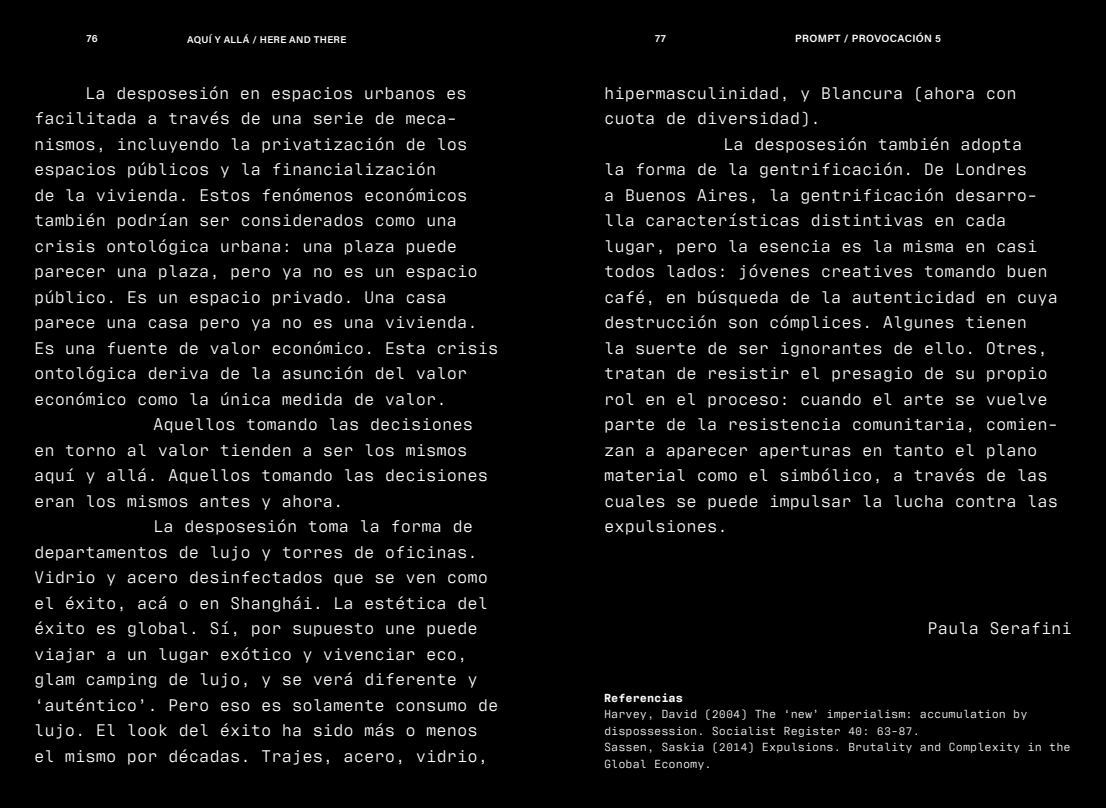
<style>
.page{position:relative;width:1106px;height:808px;background:#000}
.page>*{position:absolute;margin:0;border:0;box-sizing:border-box;transform-origin:0 0}
.t1{font:17.25px "Antarctican Mono";color:#fff}
.t2{font:12px/16.5px "Antarctican Mono";color:#fff}
.t3{font:700 12px "Antarctican Mono";color:#fff}
.t4{font:600 10.5px "Acumin Pro";letter-spacing:.03em;color:#fff}
.t5{font:600 9.75px "Acumin Pro";letter-spacing:.035em;color:#fff}
</style>
<div class="page">
<p class="t4" style="left:86px;top:31px;width:13px">76</p>
<p class="t5" style="left:187px;top:33px;width:161px">AQUÍ Y ALLÁ / HERE AND THERE</p>
<p class="t4" style="left:655px;top:31px;width:13px">77</p>
<p class="t4" style="left:795px;top:31px;width:147px">PROMPT / PROVOCACIÓN 5</p>
<p class="t1" style="left:85px;top:80px;width:383px">La desposesión en espacios urbanos es</p>
<p class="t1" style="left:34px;top:106px;width:420px">facilitada a través de una serie de meca-</p>
<p class="t1" style="left:34px;top:131px;width:435px">nismos, incluyendo la privatización de los</p>
<p class="t1" style="left:34px;top:157px;width:404px">espacios públicos y la financialización</p>
<p class="t1" style="left:34px;top:182px;width:435px">de la vivienda. Estos fenómenos económicos</p>
<p class="t1" style="left:34px;top:208px;width:424px">también podrían ser considerados como una</p>
<p class="t1" style="left:34px;top:233px;width:424px">crisis ontológica urbana: una plaza puede</p>
<p class="t1" style="left:34px;top:259px;width:445px">parecer una plaza, pero ya no es un espacio</p>
<p class="t1" style="left:34px;top:284px;width:414px">público. Es un espacio privado. Una casa</p>
<p class="t1" style="left:34px;top:310px;width:445px">parece una casa pero ya no es una vivienda.</p>
<p class="t1" style="left:34px;top:335px;width:466px">Es una fuente de valor económico. Esta crisis</p>
<p class="t1" style="left:34px;top:361px;width:435px">ontológica deriva de la asunción del valor</p>
<p class="t1" style="left:34px;top:386px;width:414px">económico como la única medida de valor.</p>
<p class="t1" style="left:153px;top:412px;width:321px">Aquellos tomando las decisiones</p>
<p class="t1" style="left:34px;top:437px;width:435px">en torno al valor tienden a ser los mismos</p>
<p class="t1" style="left:34px;top:463px;width:455px">aquí y allá. Aquellos tomando las decisiones</p>
<p class="t1" style="left:34px;top:488px;width:311px">eran los mismos antes y ahora.</p>
<p class="t1" style="left:153px;top:513px;width:321px">La desposesión toma la forma de</p>
<p class="t1" style="left:34px;top:539px;width:445px">departamentos de lujo y torres de oficinas.</p>
<p class="t1" style="left:34px;top:564px;width:455px">Vidrio y acero desinfectados que se ven como</p>
<p class="t1" style="left:34px;top:590px;width:455px">el éxito, acá o en Shanghái. La estética del</p>
<p class="t1" style="left:34px;top:615px;width:445px">éxito es global. Sí, por supuesto une puede</p>
<p class="t1" style="left:34px;top:641px;width:435px">viajar a un lugar exótico y vivenciar eco,</p>
<p class="t1" style="left:34px;top:666px;width:445px">glam camping de lujo, y se verá diferente y</p>
<p class="t1" style="left:34px;top:692px;width:466px">‘auténtico’. Pero eso es solamente consumo de</p>
<p class="t1" style="left:34px;top:717px;width:445px">lujo. El look del éxito ha sido más o menos</p>
<p class="t1" style="left:34px;top:743px;width:455px">el mismo por décadas. Trajes, acero, vidrio,</p>
<p class="t1" style="left:604px;top:80px;width:414px">hipermasculinidad, y Blancura (ahora con</p>
<p class="t1" style="left:604px;top:105px;width:218px">cuota de diversidad).</p>
<p class="t1" style="left:723px;top:131px;width:301px">La desposesión también adopta</p>
<p class="t1" style="left:604px;top:156px;width:424px">la forma de la gentrificación. De Londres</p>
<p class="t1" style="left:604px;top:182px;width:431px">a Buenos Aires, la gentrificación desarro-</p>
<p class="t1" style="left:604px;top:207px;width:404px">lla características distintivas en cada</p>
<p class="t1" style="left:604px;top:233px;width:435px">lugar, pero la esencia es la misma en casi</p>
<p class="t1" style="left:604px;top:258px;width:445px">todos lados: jóvenes creatives tomando buen</p>
<p class="t1" style="left:604px;top:284px;width:455px">café, en búsqueda de la autenticidad en cuya</p>
<p class="t1" style="left:604px;top:309px;width:424px">destrucción son cómplices. Algunes tienen</p>
<p class="t1" style="left:604px;top:335px;width:445px">la suerte de ser ignorantes de ello. Otres,</p>
<p class="t1" style="left:604px;top:360px;width:445px">tratan de resistir el presagio de su propio</p>
<p class="t1" style="left:604px;top:386px;width:445px">rol en el proceso: cuando el arte se vuelve</p>
<p class="t1" style="left:604px;top:411px;width:455px">parte de la resistencia comunitaria, comien-</p>
<p class="t1" style="left:604px;top:437px;width:435px">zan a aparecer aperturas en tanto el plano</p>
<p class="t1" style="left:604px;top:462px;width:445px">material como el simbólico, a través de las</p>
<p class="t1" style="left:604px;top:488px;width:455px">cuales se puede impulsar la lucha contra las</p>
<p class="t1" style="left:604px;top:513px;width:125px">expulsiones.</p>
<p class="t1" style="left:927px;top:615px;width:146px">Paula Serafini</p>
<p class="t3" style="left:604px;top:688px;width:80px">Referencias</p>
<p class="t2" style="left:604px;top:705px;width:468px">Harvey, David (2004) The ‘new’ imperialism: accumulation by dispossession. Socialist Register 40: 63-87.<br>Sassen, Saskia (2014) Expulsions. Brutality and Complexity in the Global Economy.</p>
</div>
